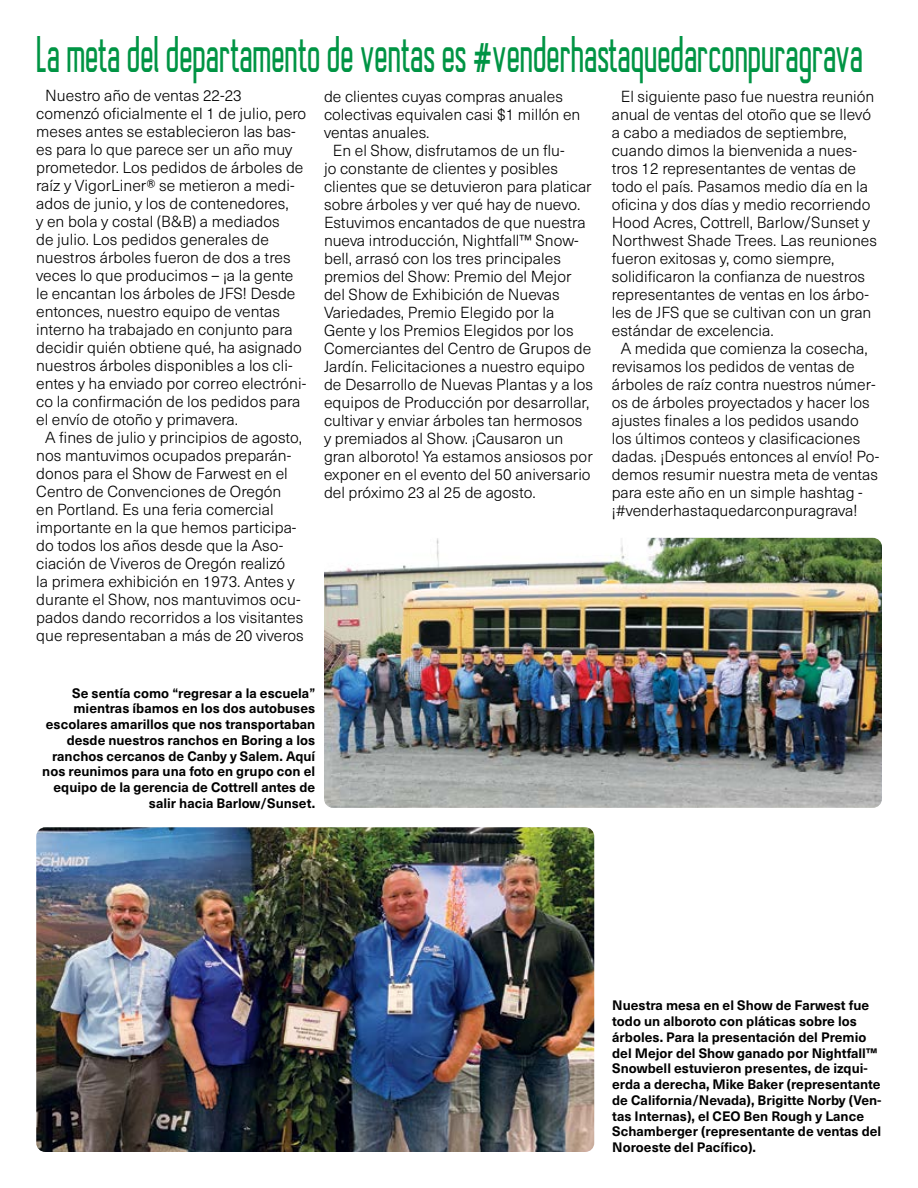
<style>
.page{position:relative;width:918px;height:1188px;background:#fff}
.page>*{position:absolute;margin:0;border:0;box-sizing:border-box;transform-origin:0 0}
.t1{font:700 48px "Autobus";color:#009444;scale:.65 1}
.t2{font:300 15.75px "Neue Haas Unica W1 G";color:#000}
.t3{font:700 13.5px/15.8px "Neue Haas Unica W1 G";color:#000;text-align:right}
</style>
<div class="page">
<img style="left:324px;top:538px;width:558px;height:270px">
<img style="left:36px;top:827px;width:558px;height:325px">
<h1 class="t1" style="left:36px;top:26px;width:1273px">La meta del departamento de ventas es #venderhastaquedarconpuragrava</h1>
<p class="t2" style="left:324px;top:85px;width:240px">de clientes cuyas compras anuales</p>
<p class="t2" style="left:324px;top:103px;width:258px">colectivas equivalen casi $1 millón en</p>
<p class="t2" style="left:324px;top:121px;width:107px">ventas anuales.</p>
<p class="t2" style="left:333px;top:139px;width:233px">En el Show, disfrutamos de un flu-</p>
<p class="t2" style="left:324px;top:157px;width:236px">jo constante de clientes y posibles</p>
<p class="t2" style="left:324px;top:175px;width:269px">clientes que se detuvieron para platicar</p>
<p class="t2" style="left:324px;top:193px;width:258px">sobre árboles y ver qué hay de nuevo.</p>
<p class="t2" style="left:324px;top:211px;width:263px">Estuvimos encantados de que nuestra</p>
<p class="t2" style="left:324px;top:229px;width:256px">nueva introducción, Nightfall™ Snow-</p>
<p class="t2" style="left:324px;top:247px;width:238px">bell, arrasó con los tres principales</p>
<p class="t2" style="left:324px;top:265px;width:249px">premios del Show: Premio del Mejor</p>
<p class="t2" style="left:324px;top:283px;width:237px">del Show de Exhibición de Nuevas</p>
<p class="t2" style="left:324px;top:301px;width:232px">Variedades, Premio Elegido por la</p>
<p class="t2" style="left:324px;top:319px;width:251px">Gente y los Premios Elegidos por los</p>
<p class="t2" style="left:324px;top:337px;width:269px">Comerciantes del Centro de Grupos de</p>
<p class="t2" style="left:324px;top:355px;width:262px">Jardín. Felicitaciones a nuestro equipo</p>
<p class="t2" style="left:324px;top:373px;width:271px">de Desarrollo de Nuevas Plantas y a los</p>
<p class="t2" style="left:324px;top:391px;width:267px">equipos de Producción por desarrollar,</p>
<p class="t2" style="left:324px;top:409px;width:260px">cultivar y enviar árboles tan hermosos</p>
<p class="t2" style="left:324px;top:427px;width:241px">y premiados al Show. ¡Causaron un</p>
<p class="t2" style="left:324px;top:445px;width:270px">gran alboroto! Ya estamos ansiosos por</p>
<p class="t2" style="left:324px;top:463px;width:268px">exponer en el evento del 50 aniversario</p>
<p class="t2" style="left:324px;top:481px;width:213px">del próximo 23 al 25 de agosto.</p>
<p class="t2" style="left:45px;top:84px;width:198px">Nuestro año de ventas 22-23</p>
<p class="t2" style="left:36px;top:102px;width:272px">comenzó oficialmente el 1 de julio, pero</p>
<p class="t2" style="left:36px;top:120px;width:261px">meses antes se establecieron las bas-</p>
<p class="t2" style="left:36px;top:138px;width:258px">es para lo que parece ser un año muy</p>
<p class="t2" style="left:36px;top:156px;width:269px">prometedor. Los pedidos de árboles de</p>
<p class="t2" style="left:36px;top:174px;width:260px">raíz y VigorLiner® se metieron a medi-</p>
<p class="t2" style="left:36px;top:192px;width:254px">ados de junio, y los de contenedores,</p>
<p class="t2" style="left:36px;top:210px;width:245px">y en bola y costal (B&amp;B) a mediados</p>
<p class="t2" style="left:36px;top:228px;width:234px">de julio. Los pedidos generales de</p>
<p class="t2" style="left:36px;top:246px;width:256px">nuestros árboles fueron de dos a tres</p>
<p class="t2" style="left:36px;top:264px;width:259px">veces lo que producimos – ¡a la gente</p>
<p class="t2" style="left:36px;top:282px;width:261px">le encantan los árboles de JFS! Desde</p>
<p class="t2" style="left:36px;top:300px;width:245px">entonces, nuestro equipo de ventas</p>
<p class="t2" style="left:36px;top:318px;width:258px">interno ha trabajado en conjunto para</p>
<p class="t2" style="left:36px;top:336px;width:267px">decidir quién obtiene qué, ha asignado</p>
<p class="t2" style="left:36px;top:354px;width:258px">nuestros árboles disponibles a los cli-</p>
<p class="t2" style="left:36px;top:372px;width:272px">entes y ha enviado por correo electróni-</p>
<p class="t2" style="left:36px;top:390px;width:266px">co la confirmación de los pedidos para</p>
<p class="t2" style="left:36px;top:408px;width:203px">el envío de otoño y primavera.</p>
<p class="t2" style="left:45px;top:426px;width:258px">A fines de julio y principios de agosto,</p>
<p class="t2" style="left:36px;top:444px;width:257px">nos mantuvimos ocupados preparán-</p>
<p class="t2" style="left:36px;top:462px;width:253px">donos para el Show de Farwest en el</p>
<p class="t2" style="left:36px;top:480px;width:247px">Centro de Convenciones de Oregón</p>
<p class="t2" style="left:36px;top:498px;width:239px">en Portland. Es una feria comercial</p>
<p class="t2" style="left:36px;top:516px;width:262px">importante en la que hemos participa-</p>
<p class="t2" style="left:36px;top:534px;width:249px">do todos los años desde que la Aso-</p>
<p class="t2" style="left:36px;top:552px;width:250px">ciación de Viveros de Oregón realizó</p>
<p class="t2" style="left:36px;top:570px;width:260px">la primera exhibición en 1973. Antes y</p>
<p class="t2" style="left:36px;top:588px;width:266px">durante el Show, nos mantuvimos ocu-</p>
<p class="t2" style="left:36px;top:606px;width:269px">pados dando recorridos a los visitantes</p>
<p class="t2" style="left:36px;top:624px;width:269px">que representaban a más de 20 viveros</p>
<p class="t2" style="left:621px;top:85px;width:255px">El siguiente paso fue nuestra reunión</p>
<p class="t2" style="left:612px;top:103px;width:261px">anual de ventas del otoño que se llevó</p>
<p class="t2" style="left:612px;top:121px;width:237px">a cabo a mediados de septiembre,</p>
<p class="t2" style="left:612px;top:139px;width:247px">cuando dimos la bienvenida a nues-</p>
<p class="t2" style="left:612px;top:157px;width:246px">tros 12 representantes de ventas de</p>
<p class="t2" style="left:612px;top:175px;width:258px">todo el país. Pasamos medio día en la</p>
<p class="t2" style="left:612px;top:193px;width:260px">oficina y dos días y medio recorriendo</p>
<p class="t2" style="left:612px;top:211px;width:260px">Hood Acres, Cottrell, Barlow/Sunset y</p>
<p class="t2" style="left:612px;top:229px;width:267px">Northwest Shade Trees. Las reuniones</p>
<p class="t2" style="left:612px;top:247px;width:224px">fueron exitosas y, como siempre,</p>
<p class="t2" style="left:612px;top:265px;width:255px">solidificaron la confianza de nuestros</p>
<p class="t2" style="left:612px;top:283px;width:259px">representantes de ventas en los árbo-</p>
<p class="t2" style="left:612px;top:301px;width:261px">les de JFS que se cultivan con un gran</p>
<p class="t2" style="left:612px;top:319px;width:163px">estándar de excelencia.</p>
<p class="t2" style="left:621px;top:337px;width:249px">A medida que comienza la cosecha,</p>
<p class="t2" style="left:612px;top:355px;width:245px">revisamos los pedidos de ventas de</p>
<p class="t2" style="left:612px;top:373px;width:266px">árboles de raíz contra nuestros númer-</p>
<p class="t2" style="left:612px;top:391px;width:260px">os de árboles proyectados y hacer los</p>
<p class="t2" style="left:612px;top:409px;width:249px">ajustes finales a los pedidos usando</p>
<p class="t2" style="left:612px;top:427px;width:250px">los últimos conteos y clasificaciones</p>
<p class="t2" style="left:612px;top:445px;width:269px">dadas. ¡Después entonces al envío! Po-</p>
<p class="t2" style="left:612px;top:463px;width:268px">demos resumir nuestra meta de ventas</p>
<p class="t2" style="left:612px;top:481px;width:253px">para este año en un simple hashtag -</p>
<p class="t2" style="left:612px;top:499px;width:247px">¡#venderhastaquedarconpuragrava!</p>
<p class="t3" style="left:42px;top:684px;width:274px">Se sentía como “regresar a la escuela” mientras íbamos en los dos autobuses escolares amarillos que nos transportaban desde nuestros ranchos en Boring a los ranchos cercanos de Canby y Salem. Aquí nos reunimos para una foto en grupo con el equipo de la gerencia de Cottrell antes de salir hacia Barlow/Sunset.</p>
<p class="t3" style="left:612px;top:997px;width:271px;text-align:left">Nuestra mesa en el Show de Farwest fue todo un alboroto con pláticas sobre los árboles. Para la presentación del Premio del Mejor del Show ganado por Nightfall™ Snowbell estuvieron presentes, de izqui&shy;erda a derecha, Mike Baker (representante de California/Nevada), Brigitte Norby (Ven&shy;tas Internas), el CEO Ben Rough y Lance Schamberger (representante de ventas del Noroeste del Pacífico).</p>
</div>
